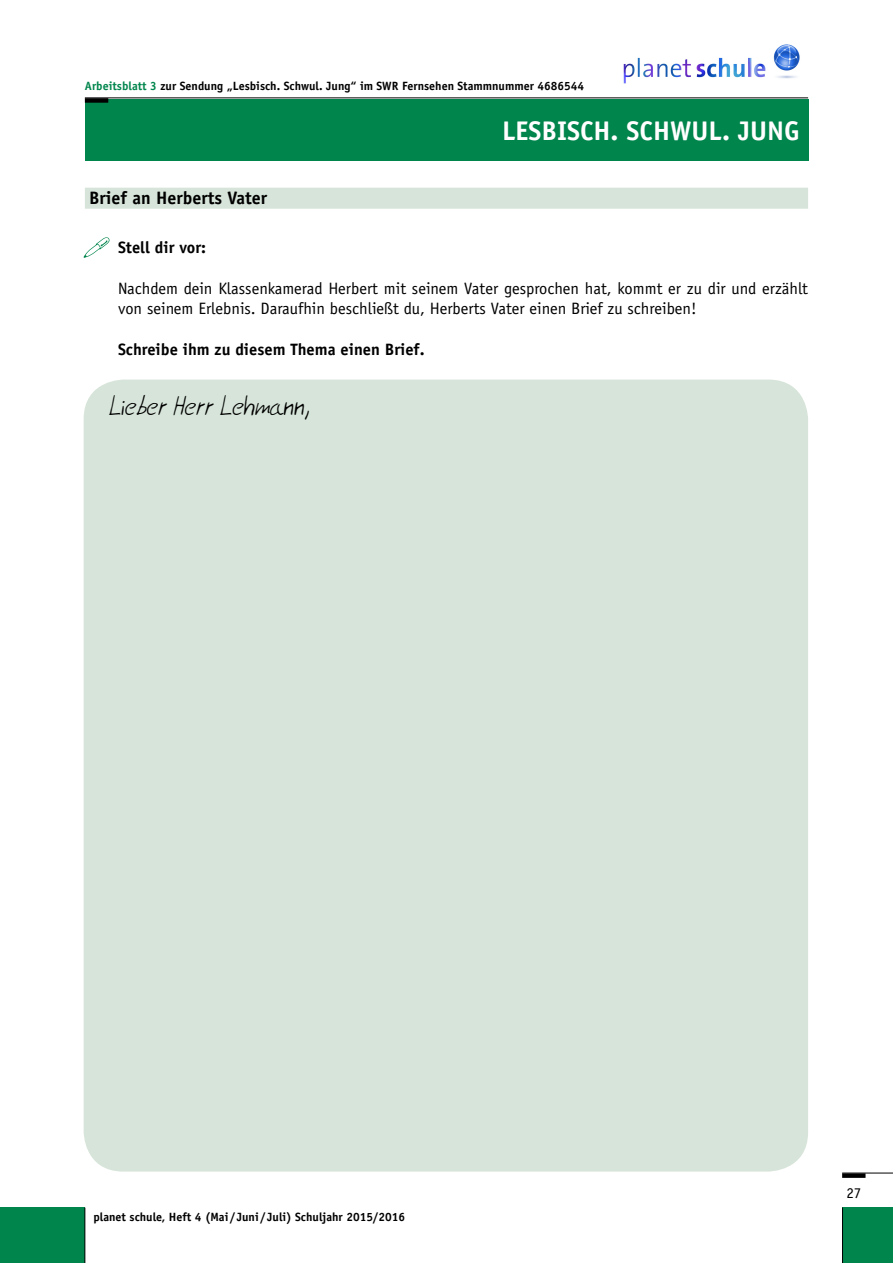
<style>
.page{position:relative;width:893px;height:1263px;background:#fff}
.page>*{position:absolute;margin:0;border:0;box-sizing:border-box;transform-origin:0 0}
.t1{font:700 27px "Officina Sans Std";color:#fff}
.t2{font:22.5px "Felix Hoffmann";color:#000}
.t3{font:700 18px "Officina Sans Std";color:#000}
.t4{font:16.5px/20.2px "Officina Sans Std";color:#000}
.t5{font:700 16.5px "Officina Sans Std";color:#000}
.t6{font:15px "Officina Sans Std";color:#000}
.t7{font:700 12px "Officina Sans Std";color:#000}
.s1{color:#00854c}
</style>
<div class="page">
<hr style="left:842px;top:1173px;width:50px;height:1px;background:#000">
<div style="left:842px;top:1173px;width:23px;height:5px;background:#000"></div>
<div style="left:842px;top:1208px;width:50px;height:55px;background:#00854c"></div>
<hr style="left:842px;top:1208px;width:1px;height:55px;background:#000">
<div style="left:0;top:1208px;width:85px;height:55px;background:#00854c"></div>
<hr style="left:84px;top:1208px;width:1px;height:55px;background:#000">
<hr style="left:85px;top:98px;width:723px;height:1px;background:#000">
<div style="left:85px;top:99px;width:723px;height:62px;background:#00854c"></div>
<div style="left:85px;top:98px;width:23px;height:5px;background:#000"></div>
<div style="left:84px;top:380px;width:724px;height:792px;background:#d6e4d9;border-radius:40px"></div>
<div style="left:85px;top:188px;width:723px;height:21px;background:#d6e4d9"></div>
<svg style="left:84px;top:237px;width:25px;height:21px"></svg>
<img style="left:623px;top:44px;width:177px;height:40px">
<p class="t7" style="left:85px;top:81px;width:501px"><span class="s1">Arbeitsblatt 3</span> zur Sendung „Lesbisch. Schwul. Jung“ im SWR Fernsehen Stammnummer 4686544</p>
<h1 class="t1" style="left:502px;top:120px;width:299px">LESBISCH. SCHWUL. JUNG</h1>
<p class="t3" style="left:89px;top:192px;width:179px">Brief an Herberts Vater</p>
<p class="t5" style="left:118px;top:242px;width:89px">Stell dir vor:</p>
<p class="t4" style="left:118px;top:280px;width:691px">Nachdem dein Klassenkamerad Herbert mit seinem Vater gesprochen hat, kommt er zu dir und erzählt von seinem Erlebnis. Daraufhin beschließt du, Herberts Vater einen Brief zu schreiben!</p>
<p class="t5" style="left:118px;top:343px;width:308px">Schreibe ihm zu diesem Thema einen Brief.</p>
<h2 class="t2" style="left:109px;top:395px;width:205px">Lieber Herr Lehmann,</h2>
<p class="t7" style="left:93px;top:1212px;width:313px">planet schule, Heft 4 (Mai / Juni / Juli) Schuljahr 2015/2016</p>
<p class="t6" style="left:846px;top:1187px;width:16px">27</p>
</div>
